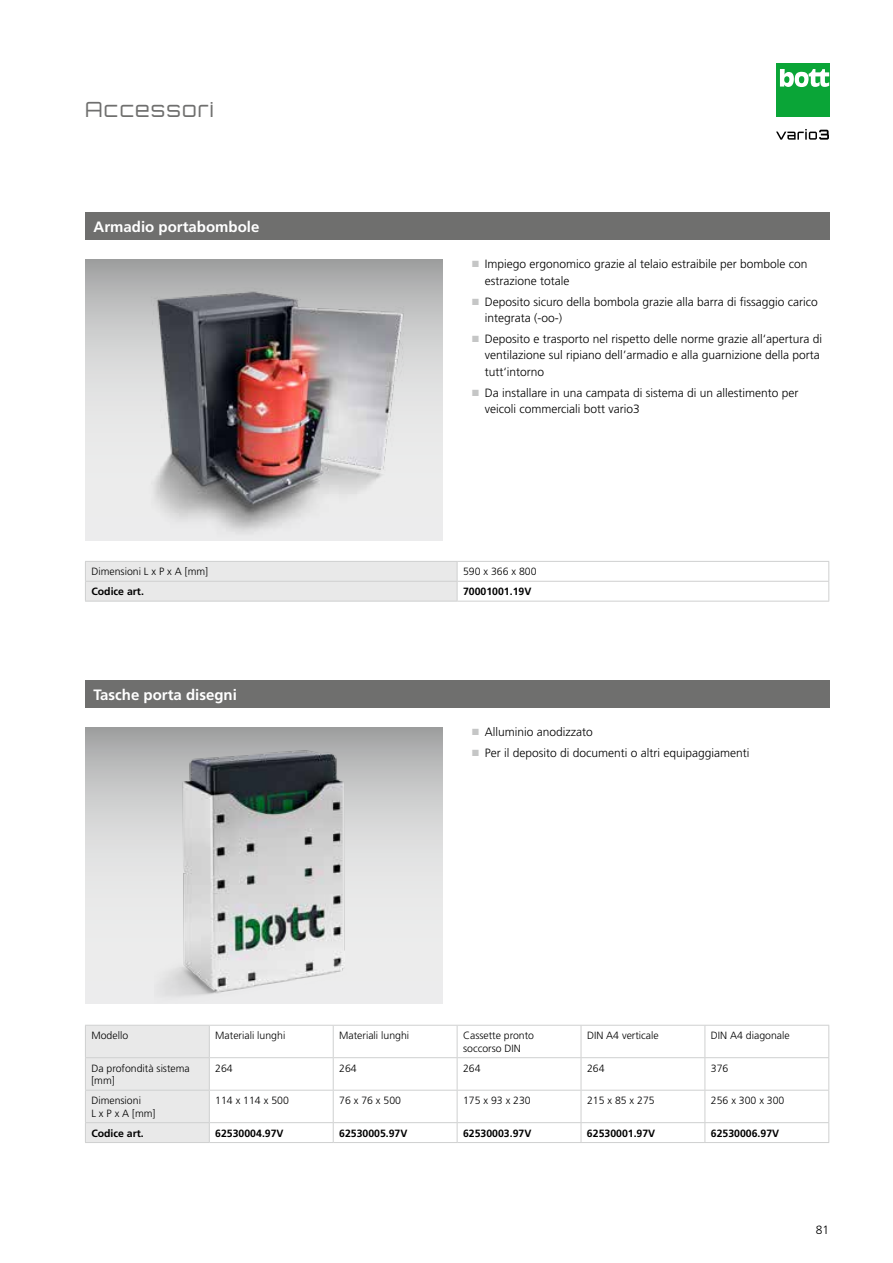
<style>
.page{position:relative;width:893px;height:1263px;background:#fff}
.page>*{position:absolute;margin:0;border:0;box-sizing:border-box;transform-origin:0 0}
.t1{font:300 21px "Orbitron CE";letter-spacing:.06em;color:#6f6f6e}
.t2{font:700 15px "Frutiger LT Pro";color:#fff}
.t3{font:300 12px/16.5px "Frutiger LT Pro";color:#000}
.t4{font:300 10.5px/12.6px "Frutiger LT Pro";color:#000}
.t5{font:700 10.5px "Frutiger LT Pro";color:#000}
.s1{color:#c5c6c6}
</style>
<div class="page">
<div style="left:776px;top:64px;width:53px;height:53px;background:#0aa537"></div>
<svg style="left:780px;top:69px;width:49px;height:18px"></svg>
<svg style="left:776px;top:129px;width:53px;height:11px"></svg>
<img style="left:85px;top:259px;width:357px;height:281px">
<svg style="left:85px;top:727px;width:357px;height:276px;background:#d6d6d7"></svg>
<img style="left:154px;top:734px;width:224px;height:269px">
<div style="left:85px;top:213px;width:744px;height:27px;background:#6f6f6e"></div>
<hr style="left:457px;top:561px;width:372px;height:1px;background:#cfd0d0">
<hr style="left:85px;top:601px;width:372px;height:1px;background:#cfd0d0">
<hr style="left:457px;top:581px;width:372px;height:1px;background:#cfd0d0">
<svg style="left:85px;top:561px;width:373px;height:40px;background:#e7e7e7"></svg>
<svg style="left:828px;top:562px;width:1px;height:39px"></svg>
<hr style="left:457px;top:601px;width:372px;height:1px;background:#cfd0d0">
<div style="left:85px;top:680px;width:744px;height:28px;background:#6f6f6e"></div>
<hr style="left:209px;top:1025px;width:124px;height:1px;background:#cfd0d0">
<hr style="left:333px;top:1025px;width:124px;height:1px;background:#cfd0d0">
<hr style="left:333px;top:1025px;width:1px;height:32px;background:#cfd0d0">
<hr style="left:457px;top:1025px;width:124px;height:1px;background:#cfd0d0">
<hr style="left:457px;top:1025px;width:1px;height:32px;background:#cfd0d0">
<hr style="left:581px;top:1025px;width:124px;height:1px;background:#cfd0d0">
<hr style="left:581px;top:1025px;width:1px;height:32px;background:#cfd0d0">
<hr style="left:705px;top:1025px;width:124px;height:1px;background:#cfd0d0">
<hr style="left:704px;top:1025px;width:1px;height:32px;background:#cfd0d0">
<hr style="left:828px;top:1025px;width:1px;height:32px;background:#cfd0d0">
<hr style="left:209px;top:1057px;width:124px;height:1px;background:#cfd0d0">
<hr style="left:333px;top:1057px;width:124px;height:1px;background:#cfd0d0">
<hr style="left:333px;top:1058px;width:1px;height:32px;background:#cfd0d0">
<hr style="left:457px;top:1057px;width:124px;height:1px;background:#cfd0d0">
<hr style="left:457px;top:1058px;width:1px;height:32px;background:#cfd0d0">
<hr style="left:581px;top:1057px;width:124px;height:1px;background:#cfd0d0">
<hr style="left:581px;top:1058px;width:1px;height:32px;background:#cfd0d0">
<hr style="left:705px;top:1057px;width:124px;height:1px;background:#cfd0d0">
<hr style="left:704px;top:1058px;width:1px;height:32px;background:#cfd0d0">
<hr style="left:828px;top:1058px;width:1px;height:32px;background:#cfd0d0">
<hr style="left:209px;top:1090px;width:124px;height:1px;background:#cfd0d0">
<hr style="left:333px;top:1090px;width:124px;height:1px;background:#cfd0d0">
<hr style="left:333px;top:1090px;width:1px;height:32px;background:#cfd0d0">
<hr style="left:457px;top:1090px;width:124px;height:1px;background:#cfd0d0">
<hr style="left:457px;top:1090px;width:1px;height:32px;background:#cfd0d0">
<hr style="left:581px;top:1090px;width:124px;height:1px;background:#cfd0d0">
<hr style="left:581px;top:1090px;width:1px;height:32px;background:#cfd0d0">
<hr style="left:705px;top:1090px;width:124px;height:1px;background:#cfd0d0">
<hr style="left:704px;top:1090px;width:1px;height:32px;background:#cfd0d0">
<hr style="left:828px;top:1090px;width:1px;height:32px;background:#cfd0d0">
<hr style="left:85px;top:1142px;width:124px;height:1px;background:#cfd0d0">
<hr style="left:209px;top:1122px;width:124px;height:1px;background:#cfd0d0">
<div style="left:85px;top:1025px;width:125px;height:117px;background:#e9e9e9"></div>
<hr style="left:209px;top:1142px;width:124px;height:1px;background:#cfd0d0">
<hr style="left:333px;top:1122px;width:124px;height:1px;background:#cfd0d0">
<svg style="left:333px;top:1123px;width:1px;height:19px"></svg>
<hr style="left:333px;top:1142px;width:124px;height:1px;background:#cfd0d0">
<hr style="left:457px;top:1122px;width:124px;height:1px;background:#cfd0d0">
<svg style="left:457px;top:1123px;width:1px;height:19px"></svg>
<hr style="left:457px;top:1142px;width:124px;height:1px;background:#cfd0d0">
<hr style="left:581px;top:1122px;width:124px;height:1px;background:#cfd0d0">
<svg style="left:581px;top:1123px;width:1px;height:19px"></svg>
<hr style="left:581px;top:1142px;width:124px;height:1px;background:#cfd0d0">
<hr style="left:705px;top:1122px;width:124px;height:1px;background:#cfd0d0">
<svg style="left:704px;top:1123px;width:1px;height:19px"></svg>
<svg style="left:828px;top:1123px;width:1px;height:19px"></svg>
<hr style="left:705px;top:1142px;width:124px;height:1px;background:#cfd0d0">
<h1 class="t1" style="left:85px;top:97px;width:131px">Accessori</h1>
<p class="t2" style="left:94px;top:218px;width:167px">Armadio portabombole</p>
<p class="t3" style="left:485px;top:256px;width:324px;text-indent:-13px"><span class="s1">■</span> Impiego ergonomico grazie al telaio estraibile per bombole con estrazione totale</p>
<p class="t3" style="left:485px;top:293px;width:335px;text-indent:-13px"><span class="s1">■</span> Deposito sicuro della bombola grazie alla barra di fissaggio carico integrata (-oo-)</p>
<p class="t3" style="left:485px;top:331px;width:339px;text-indent:-13px"><span class="s1">■</span> Deposito e trasporto nel rispetto delle norme grazie all‘apertura di ventilazione sul ripiano dell’armadio e alla guarnizione della porta tutt‘intorno</p>
<p class="t3" style="left:485px;top:384px;width:315px;text-indent:-13px"><span class="s1">■</span> Da installare in una campata di sistema di un allestimento per veicoli commerciali bott vario3</p>
<p class="t4" style="left:91px;top:565px;width:118px">Dimensioni L x P x A [mm]</p>
<p class="t4" style="left:463px;top:565px;width:75px">590 x 366 x 800</p>
<p class="t5" style="left:91px;top:585px;width:54px">Codice art.</p>
<p class="t5" style="left:463px;top:585px;width:70px">70001001.19V</p>
<p class="t2" style="left:94px;top:686px;width:145px">Tasche porta disegni</p>
<p class="t3" style="left:472px;top:724px;width:122px"><span class="s1">■</span> Alluminio anodizzato</p>
<p class="t3" style="left:472px;top:745px;width:279px"><span class="s1">■</span> Per il deposito di documenti o altri equipaggiamenti</p>
<p class="t4" style="left:91px;top:1029px;width:38px">Modello</p>
<p class="t4" style="left:215px;top:1029px;width:72px">Materiali lunghi</p>
<p class="t4" style="left:339px;top:1029px;width:72px">Materiali lunghi</p>
<p class="t4" style="left:463px;top:1029px;width:72px">Cassette pronto soccorso DIN</p>
<p class="t4" style="left:587px;top:1029px;width:73px">DIN A4 verticale</p>
<p class="t4" style="left:711px;top:1029px;width:80px">DIN A4 diagonale</p>
<p class="t4" style="left:91px;top:1062px;width:100px">Da profondità sistema [mm]</p>
<p class="t4" style="left:215px;top:1062px;width:19px">264</p>
<p class="t4" style="left:339px;top:1062px;width:19px">264</p>
<p class="t4" style="left:463px;top:1062px;width:19px">264</p>
<p class="t4" style="left:587px;top:1062px;width:19px">264</p>
<p class="t4" style="left:711px;top:1062px;width:19px">376</p>
<p class="t4" style="left:91px;top:1094px;width:66px">Dimensioni<br>L x P x A [mm]</p>
<p class="t4" style="left:215px;top:1094px;width:75px">114 x 114 x 500</p>
<p class="t4" style="left:339px;top:1094px;width:63px">76 x 76 x 500</p>
<p class="t4" style="left:463px;top:1094px;width:69px">175 x 93 x 230</p>
<p class="t4" style="left:587px;top:1094px;width:69px">215 x 85 x 275</p>
<p class="t4" style="left:711px;top:1094px;width:75px">256 x 300 x 300</p>
<p class="t5" style="left:91px;top:1127px;width:54px">Codice art.</p>
<p class="t5" style="left:215px;top:1127px;width:70px">62530004.97V</p>
<p class="t5" style="left:339px;top:1127px;width:70px">62530005.97V</p>
<p class="t5" style="left:463px;top:1127px;width:70px">62530003.97V</p>
<p class="t5" style="left:587px;top:1127px;width:70px">62530001.97V</p>
<p class="t5" style="left:711px;top:1127px;width:70px">62530006.97V</p>
<p class="t3" style="left:816px;top:1221px;width:15px">81</p>
</div>
